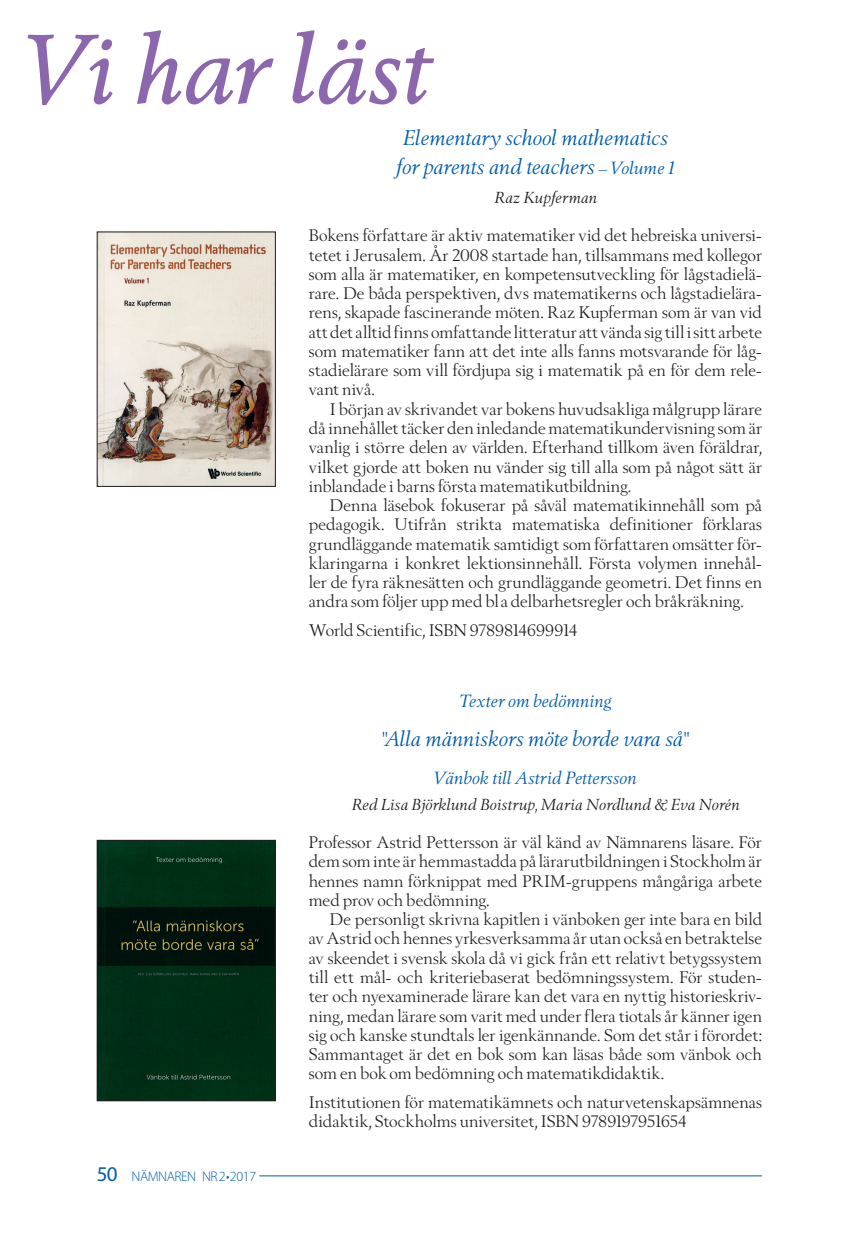
<style>
.page{position:relative;width:859px;height:1241px;background:#fff}
.page>*{position:absolute;margin:0;border:0;box-sizing:border-box;transform-origin:0 0}
.t1{font:italic 94.5px "Berling Nova Text Pro";letter-spacing:-.015em;color:#8d67ad}
.t2{font:italic 21px/28.9px "Berling Nova Display Pro";letter-spacing:-.005em;color:#015dad;text-align:center}
.t3{font:italic 17.5px "Berling Nova Display Pro";letter-spacing:.005em;color:#015dad}
.t4{font:16.62px/19.2px "Berling Nova Display Pro";letter-spacing:.005em;color:#231f20;text-align:justify}
.t5{font:italic 15.75px "Berling Nova Display Pro";letter-spacing:.005em;color:#231f20}
.t6{font:300 14px "Myriad Pro";letter-spacing:-.03em;color:#015dad}
.s1{font-style:normal;font-size:16.62px}
.s2{font-size:17.5px}
.s3{font-weight:400;font-size:21px}
</style>
<div class="page">
<hr style="left:259px;top:1175px;width:502px;height:1px;background:#015dad">
<img style="left:99px;top:234px;width:174px;height:250px">
<img style="left:99px;top:842px;width:174px;height:256px">
<div style="left:97px;top:840px;width:178px;height:260px;border:1px solid #231f20"></div>
<h1 class="t1" style="left:23px;top:10px;width:410px">Vi har läst</h1>
<p class="t2" style="left:396px;top:123px;width:280px">Elementary school mathematics for parents and teachers <span class="s1">–</span> <span class="s2">Volume 1</span></p>
<p class="t5" style="left:494px;top:188px;width:104px">Raz Kupferman</p>
<p class="t4" style="left:309px;top:226px;width:454px">Bokens författare är aktiv matematiker vid det hebreiska universi&shy;tetet i Jerusalem. År 2008 startade han, tillsammans med kollegor som alla är matematiker, en kompetensutveckling för lågstadielä&shy;rare. De båda perspektiven, dvs matematikerns och lågstadielära&shy;rens, skapade fascinerande möten. Raz Kupferman som är van vid att det alltid finns omfattande litteratur att vända sig till i sitt arbete som matematiker fann att det inte alls fanns motsvarande för låg&shy;stadielärare som vill fördjupa sig i matematik på en för dem rele&shy;vant nivå.</p>
<p class="t4" style="left:309px;top:399px;width:454px;text-indent:21px">I början av skrivandet var bokens huvudsakliga målgrupp lärare då innehållet täcker den inledande matematikundervisning som är vanlig i större delen av världen. Efterhand tillkom även föräldrar, vilket gjorde att boken nu vänder sig till alla som på något sätt är inblandade i barns första matematikutbildning.</p>
<p class="t4" style="left:309px;top:495px;width:454px;text-indent:21px">Denna läsebok fokuserar på såväl matematikinnehåll som på pedagogik. Utifrån strikta matematiska definitioner förklaras grundläggande matematik samtidigt som författaren omsätter för&shy;klaringarna i konkret lektionsinnehåll. Första volymen innehål&shy;ler de fyra räknesätten och grundläggande geometri. Det finns en andra som följer upp med bl a delbarhetsregler och bråkräkning.</p>
<p class="t4" style="left:309px;top:620px;width:269px">World Scientific, ISBN 9789814699914</p>
<p class="t6" style="left:97px;top:1168px;width:161px"><span class="s3">50</span> NÄMNAREN NR2•2017</p>
<p class="t3" style="left:459px;top:690px;width:153px">Texter om bedömning</p>
<p class="t2" style="left:381px;top:724px;width:309px">"Alla människors möte borde vara så"</p>
<p class="t3" style="left:433px;top:767px;width:205px">Vänbok till Astrid Pettersson</p>
<p class="t5" style="left:352px;top:794px;width:389px">Red Lisa Björklund Boistrup, Maria Nordlund &amp; Eva Norén</p>
<p class="t4" style="left:309px;top:832px;width:454px">Professor Astrid Pettersson är väl känd av Nämnarens läsare. För dem som inte är hemmastadda på lärarutbildningen i Stockholm är hennes namn förknippat med PRIM-gruppens mångåriga arbete med prov och bedömning.</p>
<p class="t4" style="left:309px;top:909px;width:454px;text-indent:21px">De personligt skrivna kapitlen i vänboken ger inte bara en bild av Astrid och hennes yrkesverksamma år utan också en betraktelse av skeendet i svensk skola då vi gick från ett relativt betygssystem till ett mål- och kriteriebaserat bedömningssystem. För studen&shy;ter och nyexaminerade lärare kan det vara en nyttig historieskriv&shy;ning, medan lärare som varit med under flera tiotals år känner igen sig och kanske stundtals ler igenkännande. Som det står i förordet:<br>Sammantaget är det en bok som kan läsas både som vänbok och som en bok om bedömning och matematikdidaktik.</p>
<p class="t4" style="left:309px;top:1092px;width:454px">Institutionen för matematikämnets och naturvetenskapsämnenas didaktik, Stockholms universitet, ISBN 9789197951654</p>
</div>
